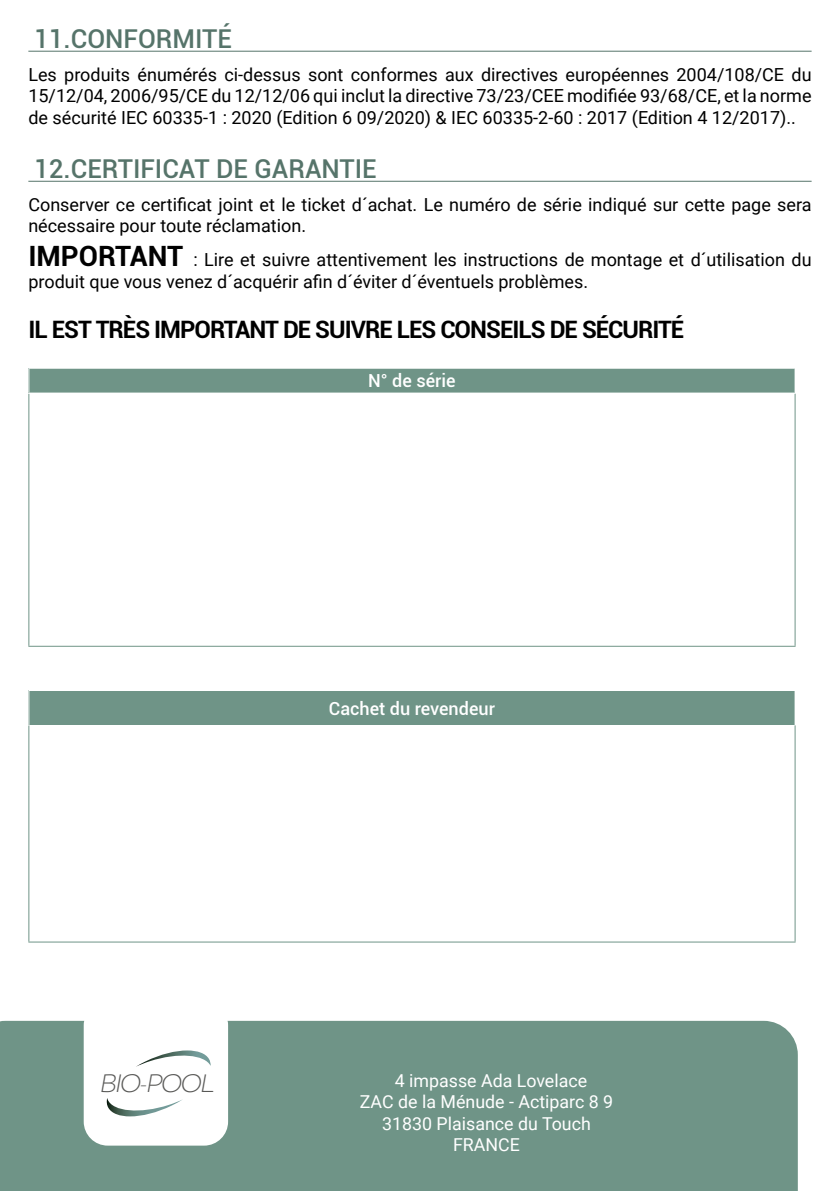
<style>
.page{position:relative;width:840px;height:1191px;background:#fff}
.page>*{position:absolute;margin:0;border:0;box-sizing:border-box;transform-origin:0 0}
.t1{font:500 26px "Roboto";color:#56746a}
.t2{font:italic 200 25.8px "Canaro";letter-spacing:-.085em;color:#585856}
.t3{font:700 24px "Roboto";letter-spacing:-.04em;color:#000}
.t4{font:18px/21.6px "Roboto";color:#000}
.t5{font:500 18px "Roboto";color:#fff}
.t6{font:17.8px/21.4px "Roboto";color:#fff;text-align:center}
.s1{font-weight:700;font-size:28px}
.s2{font-size:17.6px}
</style>
<div class="page">
<hr style="left:28px;top:51px;width:783px;height:1px;background:#56746a">
<hr style="left:28px;top:181px;width:783px;height:1px;background:#56746a">
<div style="left:29px;top:368px;width:765px;height:25px;background:#6f9487"></div>
<hr style="left:28px;top:393px;width:1px;height:253px;background:#6f9487">
<hr style="left:794px;top:393px;width:1px;height:253px;background:#6f9487">
<hr style="left:28px;top:646px;width:767px;height:1px;background:#6f9487">
<hr style="left:28px;top:368px;width:767px;height:1px;background:#fff">
<svg style="left:28px;top:369px;width:1px;height:23px"></svg>
<svg style="left:794px;top:369px;width:1px;height:23px"></svg>
<hr style="left:28px;top:392px;width:767px;height:1px;background:#fff">
<div style="left:29px;top:690px;width:765px;height:35px;background:#6f9487"></div>
<hr style="left:28px;top:941px;width:767px;height:1px;background:#6f9487">
<hr style="left:28px;top:725px;width:1px;height:216px;background:#6f9487">
<hr style="left:794px;top:725px;width:1px;height:216px;background:#6f9487">
<hr style="left:28px;top:690px;width:767px;height:1px;background:#fff">
<div style="left:0;top:1020px;width:797px;height:171px;background:#6f9487"></div>
<div style="left:84px;top:1001px;width:144px;height:144px;background:#fff;border-radius:24px"></div>
<svg style="left:106px;top:1098px;width:77px;height:18px"></svg>
<svg style="left:137px;top:1050px;width:74px;height:16px"></svg>
<h1 class="t1" style="left:34px;top:20px;width:199px">11.CONFORMITÉ</h1>
<p class="t4" style="left:28px;top:63px;width:784px;text-align:justify">Les produits énumérés ci-dessus sont conformes aux directives européennes 2004/108/CE du 15/12/04, 2006/95/CE du 12/12/06 qui inclut la directive 73/23/CEE modifiée 93/68/CE, et la norme de sécurité IEC 60335-1 : 2020 (Edition 6 09/2020) &amp; IEC 60335-2-60 : 2017 (Edition 4 12/2017)..</p>
<h1 class="t1" style="left:34px;top:150px;width:344px">12.CERTIFICAT DE GARANTIE</h1>
<p class="t4" style="left:28px;top:193px;width:784px">Conserver ce certificat joint et le ticket d´achat. Le numéro de série indiqué sur cette page sera nécessaire pour toute réclamation.</p>
<p class="t4" style="left:28px;top:248px;width:784px"><span class="s1">IMPORTANT</span> : Lire et suivre attentivement les instructions de montage et d´utilisation du produit que vous venez d´acquérir afin d´éviter d´éventuels problèmes.</p>
<h3 class="t3" style="left:28px;top:313px;width:657px">IL EST TRÈS IMPORTANT DE SUIVRE LES CONSEILS DE SÉCURITÉ</h3>
<p class="t5" style="left:368px;top:368px;width:89px">N° de série</p>
<p class="t5" style="left:329px;top:695px;width:167px">Cachet du revendeur</p>
<h2 class="t2" style="left:100px;top:1068px;width:117px">BIO<span class="s2">-</span>POOL</h2>
<p class="t6" style="left:359px;top:1069px;width:255px">4 impasse Ada Lovelace<br>ZAC de la Ménude - Actiparc 8 9<br>31830 Plaisance du Touch<br>FRANCE</p>
</div>
